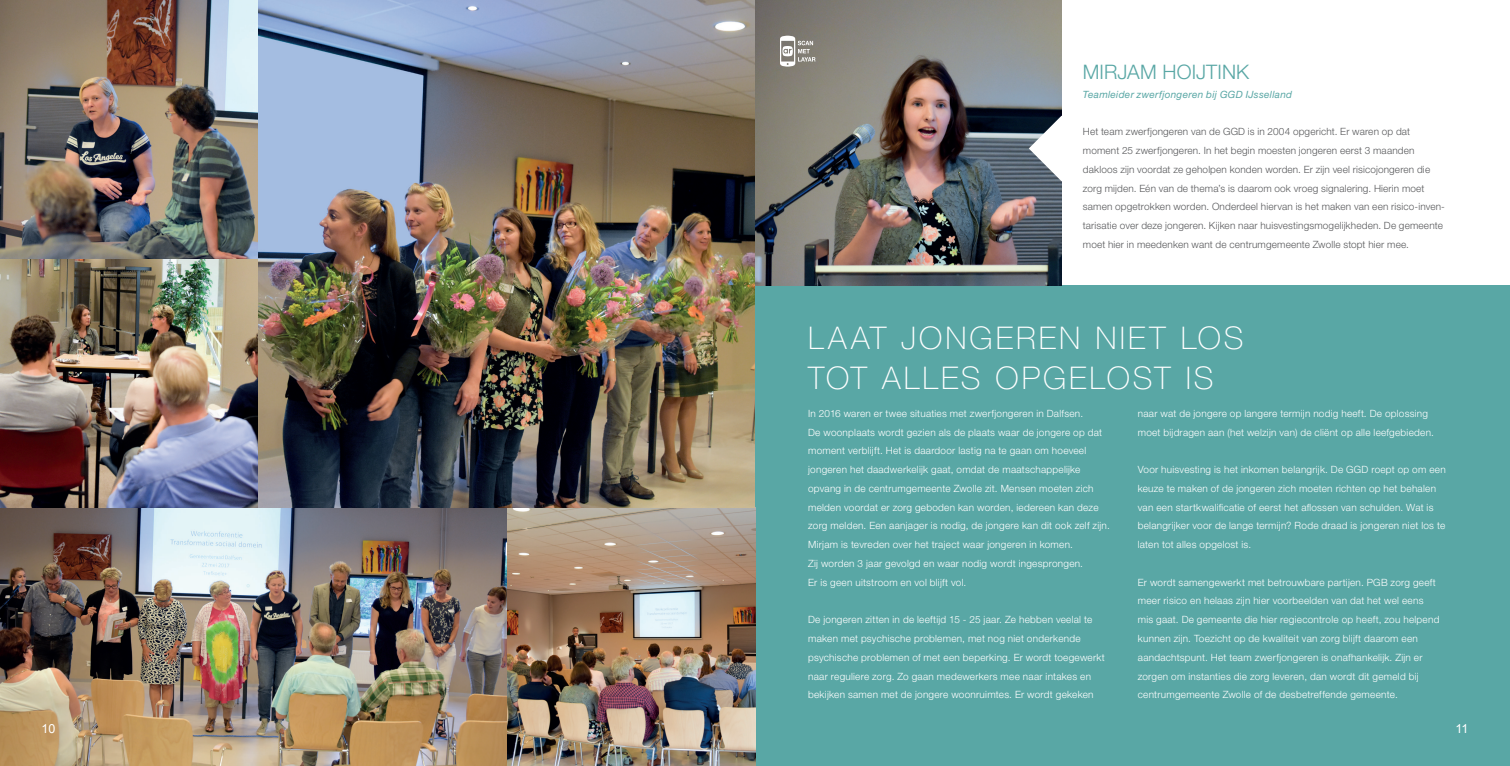
<style>
.page{position:relative;width:1510px;height:766px;background:#fff}
.page>*{position:absolute;margin:0;border:0;box-sizing:border-box;transform-origin:0 0}
.t1{font:100 31.25px/40px "Helvetica Neue LT Std";letter-spacing:.095em;color:#fff}
.t2{font:300 20px "Helvetica Neue LT Std";letter-spacing:.005em;color:#59a7a5}
.t3{font:12.5px "Arial";color:#fff}
.t4{font:300 10px/18.8px "Helvetica Neue LT Std";letter-spacing:.025em;color:#fff}
.t5{font:300 10px/18.8px "Helvetica Neue LT Std";letter-spacing:.015em;color:#57585a}
.t6{font:italic 10px "Helvetica Neue LT Std";letter-spacing:.03em;color:#59a7a5}
</style>
<div class="page">
<div style="left:755px;top:285px;width:754px;height:480px;background:#59a7a5"></div>
<img style="left:755px;top:0;width:306px;height:285px">
<svg style="left:1028px;top:116px;width:33px;height:65px"></svg>
<img style="left:0;top:0;width:755px;height:765px">
<svg style="left:780px;top:36px;width:35px;height:31px"></svg>
<h2 class="t2" style="left:1082px;top:60px;width:168px">MIRJAM HOIJTINK</h2>
<p class="t6" style="left:1082px;top:88px;width:211px">Teamleider zwerfjongeren bij GGD IJsselland</p>
<p class="t5" style="left:1082px;top:122px;width:363px">Het team zwerfjongeren van de GGD is in 2004 opgericht. Er waren op dat moment 25 zwerfjongeren. In het begin moesten jongeren eerst 3 maanden dakloos zijn voordat ze geholpen konden worden. Er zijn veel risicojongeren die zorg mijden. Eén van de thema’s is daarom ook vroeg signalering. Hierin moet samen opgetrokken worden. Onderdeel hiervan is het maken van een risico-inven&shy;tarisatie over deze jongeren. Kijken naar huisvestingsmogelijkheden. De gemeente moet hier in meedenken want de centrumgemeente Zwolle stopt hier mee.</p>
<h1 class="t1" style="left:808px;top:318px;width:437px">LAAT JONGEREN NIET LOS<br>TOT ALLES OPGELOST IS</h1>
<p class="t4" style="left:808px;top:403px;width:303px">In 2016 waren er twee situaties met zwerfjongeren in Dalfsen.<br>De woonplaats wordt gezien als de plaats waar de jongere op dat moment verblijft. Het is daardoor lastig na te gaan om hoeveel jongeren het daadwerkelijk gaat, omdat de maatschappelijke opvang in de centrumgemeente Zwolle zit. Mensen moeten zich melden voordat er zorg geboden kan worden, iedereen kan deze zorg melden. Een aanjager is nodig, de jongere kan dit ook zelf zijn.<br>Mirjam is tevreden over het traject waar jongeren in komen.<br>Zij worden 3 jaar gevolgd en waar nodig wordt ingesprongen.<br>Er is geen uitstroom en vol blijft vol.</p>
<p class="t4" style="left:808px;top:610px;width:298px">De jongeren zitten in de leeftijd 15 - 25 jaar. Ze hebben veelal te maken met psychische problemen, met nog niet onderkende psychische problemen of met een beperking. Er wordt toegewerkt naar reguliere zorg. Zo gaan medewerkers mee naar intakes en bekijken samen met de jongere woonruimtes. Er wordt gekeken</p>
<p class="t4" style="left:1137px;top:403px;width:297px">naar wat de jongere op langere termijn nodig heeft. De oplossing moet bijdragen aan (het welzijn van) de cliënt op alle leefgebieden.</p>
<p class="t4" style="left:1137px;top:460px;width:309px">Voor huisvesting is het inkomen belangrijk. De GGD roept op om een keuze te maken of de jongeren zich moeten richten op het behalen van een startkwalificatie of eerst het aflossen van schulden. Wat is belangrijker voor de lange termijn? Rode draad is jongeren niet los te laten tot alles opgelost is.</p>
<p class="t4" style="left:1137px;top:572px;width:303px">Er wordt samengewerkt met betrouwbare partijen. PGB zorg geeft meer risico en helaas zijn hier voorbeelden van dat het wel eens mis gaat. De gemeente die hier regiecontrole op heeft, zou helpend kunnen zijn. Toezicht op de kwaliteit van zorg blijft daarom een aandachtspunt. Het team zwerfjongeren is onafhankelijk. Zijn er zorgen om instanties die zorg leveren, dan wordt dit gemeld bij centrumgemeente Zwolle of de desbetreffende gemeente.</p>
<p class="t3" style="left:42px;top:720px;width:15px">10</p>
<p class="t3" style="left:1455px;top:720px;width:14px">11</p>
</div>
